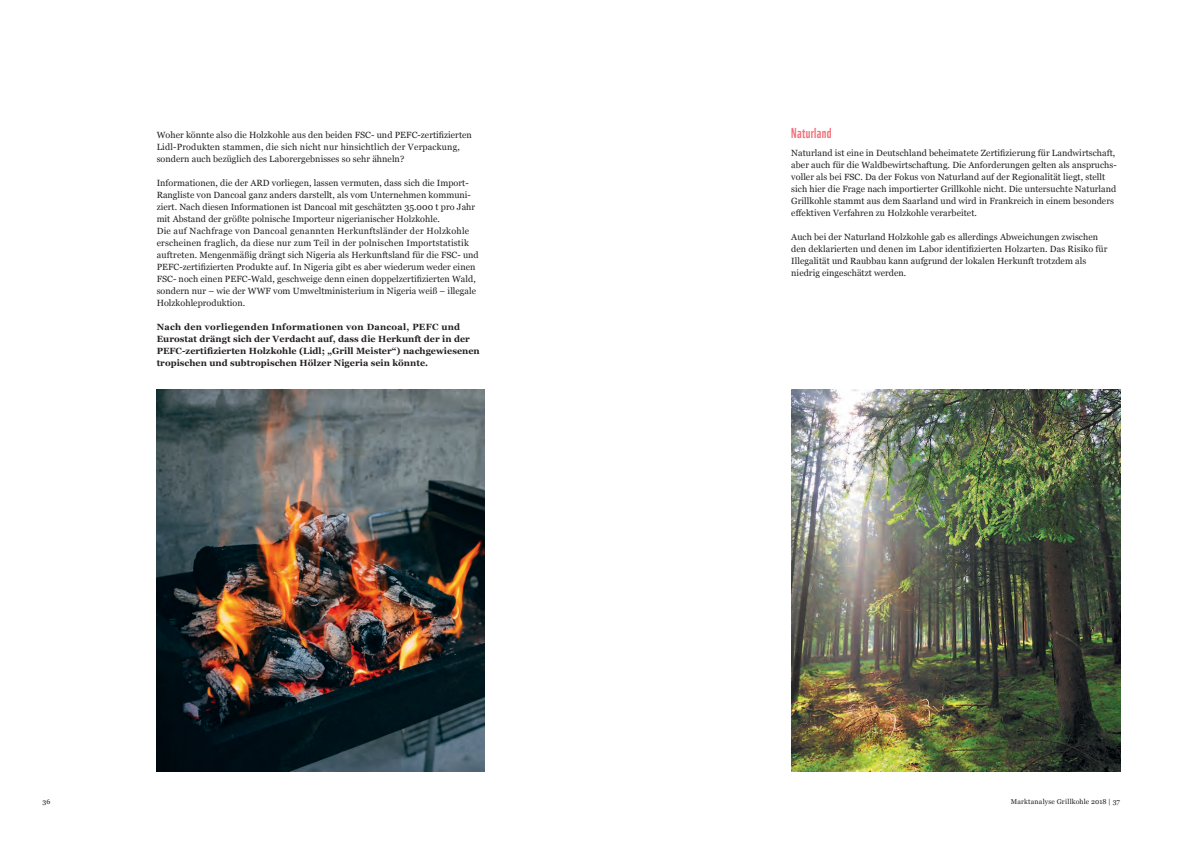
<style>
.page{position:relative;width:1191px;height:842px;background:#fff}
.page>*{position:absolute;margin:0;border:0;box-sizing:border-box;transform-origin:0 0}
.t1{font:14px "WWF";letter-spacing:.02em;color:#f17079}
.t2{font:9px/12px "Georgia";letter-spacing:.005em;color:#231f20}
.t3{font:700 9px/12px "Georgia";letter-spacing:.005em;color:#231f20}
.t4{font:7px "Georgia";letter-spacing:.02em;color:#231f20}
</style>
<div class="page">
<img style="left:157px;top:390px;width:328px;height:382px">
<img style="left:792px;top:390px;width:328px;height:382px">
<p class="t2" style="left:157px;top:129px;width:317px">Woher könnte also die Holzkohle aus den beiden FSC- und PEFC-zertifizierten<br>Lidl-Produkten stammen, die sich nicht nur hinsichtlich der Verpackung, sondern auch bezüglich des Laborergebnisses so sehr ähneln?</p>
<p class="t2" style="left:157px;top:177px;width:324px">Informationen, die der ARD vorliegen, lassen vermuten, dass sich die Import-Rangliste von Dancoal ganz anders darstellt, als vom Unternehmen kommuni&shy;ziert. Nach diesen Informationen ist Dancoal mit geschätzten 35.000 t pro Jahr mit Abstand der größte polnische Importeur nigerianischer Holzkohle.<br>Die auf Nachfrage von Dancoal genannten Herkunftsländer der Holzkohle erscheinen fraglich, da diese nur zum Teil in der polnischen Importstatistik auftreten. Mengenmäßig drängt sich Nigeria als Herkunftsland für die FSC- und PEFC-zertifizierten Produkte auf. In Nigeria gibt es aber wiederum weder einen FSC- noch einen PEFC-Wald, geschweige denn einen doppelzertifizierten Wald, sondern nur – wie der WWF vom Umweltministerium in Nigeria weiß – illegale Holzkohleproduktion.</p>
<p class="t3" style="left:157px;top:321px;width:325px">Nach den vorliegenden Informationen von Dancoal, PEFC und Eurostat drängt sich der Verdacht auf, dass die Herkunft der in der PEFC-zertifizierten Holzkohle (Lidl; „Grill Meister“) nachgewiesenen tropischen und subtropischen Hölzer Nigeria sein könnte.</p>
<h1 class="t1" style="left:791px;top:122px;width:42px">Naturland</h1>
<p class="t2" style="left:791px;top:147px;width:327px">Naturland ist eine in Deutschland beheimatete Zertifizierung für Landwirtschaft, aber auch für die Waldbewirtschaftung. Die Anforderungen gelten als anspruchs&shy;voller als bei FSC. Da der Fokus von Naturland auf der Regionalität liegt, stellt sich hier die Frage nach importierter Grillkohle nicht. Die untersuchte Naturland Grillkohle stammt aus dem Saarland und wird in Frankreich in einem besonders effektiven Verfahren zu Holzkohle verarbeitet.</p>
<p class="t2" style="left:791px;top:231px;width:318px">Auch bei der Naturland Holzkohle gab es allerdings Abweichungen zwischen den deklarierten und denen im Labor identifizierten Holzarten. Das Risiko für Illegalität und Raubbau kann aufgrund der lokalen Herkunft trotzdem als niedrig eingeschätzt werden.</p>
<p class="t4" style="left:43px;top:797px;width:9px">36</p>
<p class="t4" style="left:1010px;top:797px;width:111px">Marktanalyse Grillkohle 2018 | 37</p>
</div>
